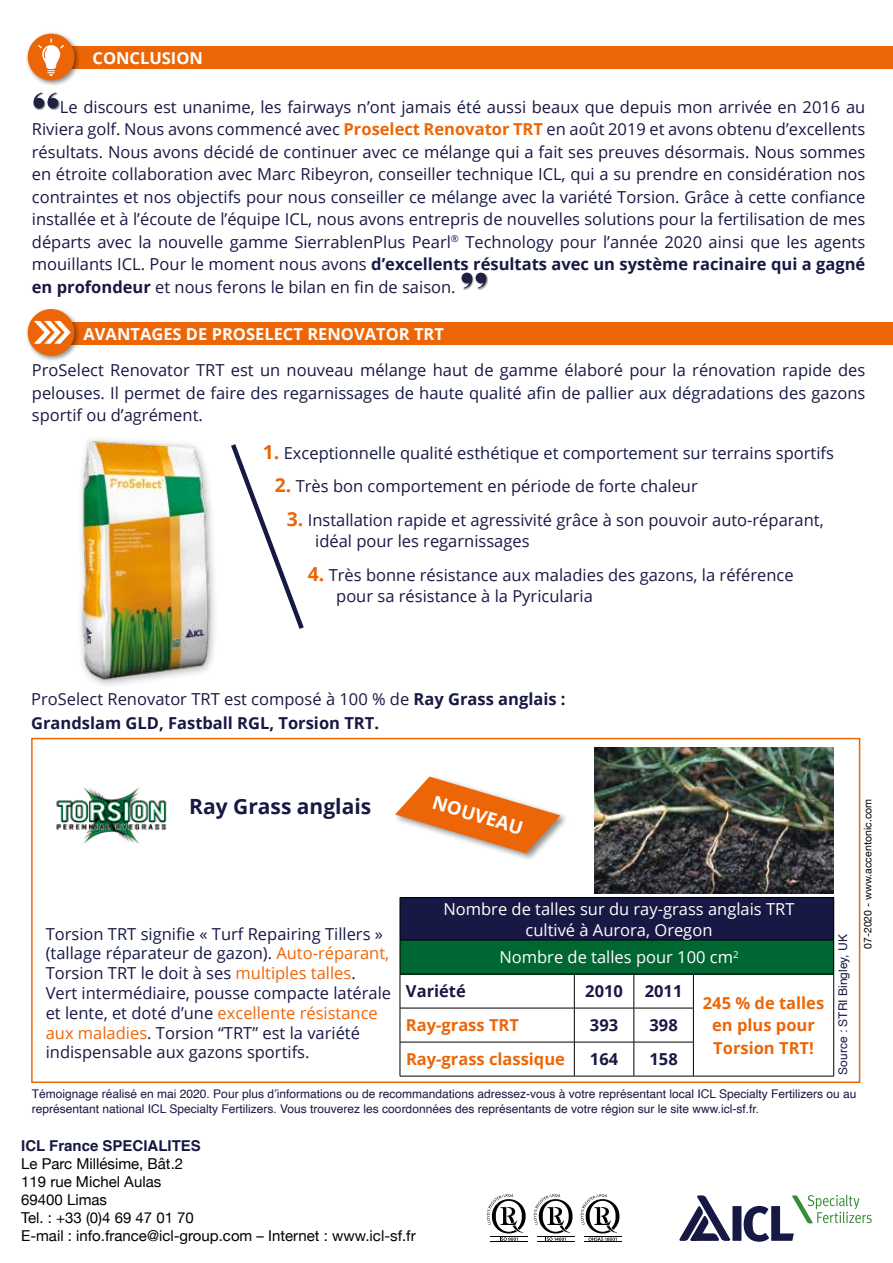
<style>
.page{position:relative;width:893px;height:1263px;background:#fff}
.page>*{position:absolute;margin:0;border:0;box-sizing:border-box;transform-origin:0 0}
.t1{font:700 21px "Open Sans";color:#171944}
.t2{font:700 18.6px "Open Sans";color:#fff}
.t3{font:16.5px/22.5px "Open Sans";color:#171944}
.t4{font:700 16.5px/24px "Open Sans";color:#171944}
.t5{font:16.5px/21px "Open Sans";color:#fff;text-align:center}
.t6{font:700 16.5px/22.5px "Open Sans";color:#ec6608;text-align:center}
.t7{font:700 16.5px "Open Sans";color:#fff}
.t8{font:15px/18px "Helvetica Neue";color:#000}
.t9{font:700 15px "Helvetica";color:#171944}
.t10{font:12px/14.4px "Helvetica";color:#171944}
.t11{font:10.5px "Helvetica Neue";color:#000}
.s1{font-weight:700;color:#ec6608}
.s2{font-weight:700}
.s3{font-weight:700;font-size:19.35px;color:#ec6608}
.s4{font-weight:400}
.s5{color:#ec6608}
</style>
<div class="page">
<div style="left:31px;top:738px;width:829px;height:345px;border:2px solid #ec6608"></div>
<hr style="left:490px;top:1236px;width:38px;height:1px;background:#000">
<svg style="left:487px;top:1194px;width:39px;height:47px"></svg>
<hr style="left:537px;top:1236px;width:38px;height:1px;background:#000">
<svg style="left:534px;top:1194px;width:38px;height:47px"></svg>
<hr style="left:584px;top:1236px;width:38px;height:1px;background:#000">
<svg style="left:581px;top:1194px;width:38px;height:47px"></svg>
<svg style="left:679px;top:1195px;width:52px;height:46px"></svg>
<div style="left:732px;top:1206px;width:9px;height:35px;background:#171944"></div>
<svg style="left:744px;top:1195px;width:128px;height:47px"></svg>
<div style="left:51px;top:322px;width:842px;height:23px;background:#ec6608"></div>
<div style="left:25px;top:306px;width:56px;height:57px;background:#000;opacity:.45"></div>
<div style="left:28px;top:309px;width:46px;height:47px;background:#ec6608;border-radius:50%"></div>
<svg style="left:34px;top:321px;width:37px;height:23px"></svg>
<svg style="left:231px;top:444px;width:73px;height:185px"></svg>
<img style="left:80px;top:439px;width:135px;height:247px">
<div style="left:400px;top:897px;width:434px;height:43px;background:#171944"></div>
<div style="left:400px;top:940px;width:434px;height:34px;background:#006733"></div>
<hr style="left:400px;top:897px;width:174px;height:1px;background:#000">
<hr style="left:400px;top:898px;width:1px;height:42px;background:#000">
<hr style="left:574px;top:897px;width:60px;height:1px;background:#000">
<hr style="left:634px;top:897px;width:59px;height:1px;background:#000">
<hr style="left:693px;top:897px;width:141px;height:1px;background:#000">
<hr style="left:833px;top:898px;width:1px;height:42px;background:#000">
<hr style="left:400px;top:940px;width:174px;height:1px;background:#000">
<hr style="left:400px;top:940px;width:1px;height:34px;background:#000">
<hr style="left:574px;top:940px;width:60px;height:1px;background:#000">
<hr style="left:634px;top:940px;width:59px;height:1px;background:#000">
<hr style="left:693px;top:940px;width:141px;height:1px;background:#000">
<hr style="left:833px;top:940px;width:1px;height:34px;background:#000">
<hr style="left:400px;top:974px;width:174px;height:1px;background:#000">
<hr style="left:400px;top:974px;width:1px;height:34px;background:#000">
<hr style="left:574px;top:974px;width:60px;height:1px;background:#000">
<hr style="left:574px;top:974px;width:1px;height:34px;background:#000">
<hr style="left:634px;top:974px;width:59px;height:1px;background:#000">
<hr style="left:634px;top:974px;width:1px;height:34px;background:#000">
<hr style="left:693px;top:974px;width:141px;height:1px;background:#000">
<hr style="left:693px;top:974px;width:1px;height:34px;background:#000">
<hr style="left:833px;top:974px;width:1px;height:34px;background:#000">
<hr style="left:833px;top:1008px;width:1px;height:34px;background:#000">
<hr style="left:833px;top:1042px;width:1px;height:34px;background:#000">
<hr style="left:693px;top:1076px;width:141px;height:1px;background:#000">
<hr style="left:400px;top:1008px;width:174px;height:1px;background:#000">
<hr style="left:400px;top:1008px;width:1px;height:34px;background:#000">
<hr style="left:574px;top:1008px;width:60px;height:1px;background:#000">
<hr style="left:574px;top:1008px;width:1px;height:34px;background:#000">
<hr style="left:634px;top:1008px;width:60px;height:1px;background:#000">
<hr style="left:634px;top:1008px;width:1px;height:34px;background:#000">
<hr style="left:693px;top:1008px;width:1px;height:34px;background:#000">
<hr style="left:400px;top:1042px;width:174px;height:1px;background:#000">
<hr style="left:400px;top:1042px;width:1px;height:34px;background:#000">
<hr style="left:574px;top:1042px;width:60px;height:1px;background:#000">
<hr style="left:574px;top:1042px;width:1px;height:34px;background:#000">
<hr style="left:634px;top:1042px;width:60px;height:1px;background:#000">
<hr style="left:634px;top:1042px;width:1px;height:34px;background:#000">
<hr style="left:693px;top:1042px;width:1px;height:34px;background:#000">
<hr style="left:400px;top:1076px;width:174px;height:1px;background:#000">
<hr style="left:574px;top:1076px;width:60px;height:1px;background:#000">
<hr style="left:634px;top:1076px;width:59px;height:1px;background:#000">
<img style="left:594px;top:747px;width:240px;height:146px">
<img style="left:56px;top:787px;width:111px;height:58px">
<div style="left:393px;top:774px;width:176px;height:88px;background:#000;opacity:.45"></div>
<svg style="left:395px;top:777px;width:165px;height:76px"></svg>
<div style="left:34px;top:93px;width:26px;height:17px;background:#000;opacity:.45"></div>
<svg style="left:33px;top:93px;width:25px;height:16px"></svg>
<div style="left:462px;top:273px;width:26px;height:17px;background:#000;opacity:.45"></div>
<svg style="left:462px;top:273px;width:24px;height:16px"></svg>
<div style="left:55px;top:46px;width:838px;height:23px;background:#ec6608"></div>
<div style="left:25px;top:31px;width:56px;height:56px;background:#000;opacity:.45"></div>
<div style="left:28px;top:34px;width:47px;height:46px;background:#ec6608;border-radius:50%"></div>
<svg style="left:38px;top:38px;width:26px;height:38px"></svg>
<p class="t7" style="left:93px;top:47px;width:112px">CONCLUSION</p>
<p class="t3" style="left:32px;top:95px;width:835px;text-align:justify;text-indent:28px">Le discours est unanime, les fairways n’ont jamais été aussi beaux que depuis mon arrivée en 2016 au Riviera golf. Nous avons commencé avec <span class="s1">Proselect Renovator TRT</span> en août 2019 et avons obtenu d’excellents résultats. Nous avons décidé de continuer avec ce mélange qui a fait ses preuves désormais. Nous sommes en étroite collaboration avec Marc Ribeyron, conseiller technique ICL, qui a su prendre en considération nos contraintes et nos objectifs pour nous conseiller ce mélange avec la variété Torsion. Grâce à cette confiance installée et à l’écoute de l’équipe ICL, nous avons entrepris de nouvelles solutions pour la fertilisation de mes départs avec la nouvelle gamme SierrablenPlus Pearl<sup>®</sup> Technology pour l’année 2020 ainsi que les agents mouillants ICL. Pour le moment nous avons <span class="s2">d’excellents résultats avec un système racinaire qui a gagné en profondeur</span> et nous ferons le bilan en fin de saison.</p>
<p class="t7" style="left:84px;top:322px;width:362px">AVANTAGES DE PROSELECT RENOVATOR TRT</p>
<p class="t3" style="left:32px;top:358px;width:835px;text-align:justify">ProSelect Renovator TRT est un nouveau mélange haut de gamme élaboré pour la rénovation rapide des pelouses. Il permet de faire des regarnissages de haute qualité afin de pallier aux dégradations des gazons sportif ou d’agrément.</p>
<p class="t3" style="left:263px;top:441px;width:573px"><span class="s3">1.</span> Exceptionnelle qualité esthétique et comportement sur terrains sportifs</p>
<p class="t3" style="left:275px;top:475px;width:424px"><span class="s3">2.</span> Très bon comportement en période de forte chaleur</p>
<p class="t3" style="left:315px;top:509px;width:510px;line-height:21px;text-indent:-28px"><span class="s3">3.</span> Installation rapide et agressivité grâce à son pouvoir auto-réparant, idéal pour les regarnissages</p>
<p class="t3" style="left:336px;top:564px;width:459px;line-height:21px;text-indent:-28px"><span class="s3">4.</span> Très bonne résistance aux maladies des gazons, la référence pour sa résistance à la Pyricularia</p>
<p class="t4" style="left:31px;top:686px;width:536px"><span class="s4">ProSelect Renovator TRT est composé à 100 % de</span> Ray Grass anglais :<br>Grandslam GLD, Fastball RGL, Torsion TRT.</p>
<p class="t1" style="left:189px;top:791px;width:183px">Ray Grass anglais</p>
<p class="t2" style="left:436px;top:789px;width:95px;rotate:16deg">NOUVEAU</p>
<p class="t3" style="left:46px;top:923px;width:347px;line-height:19.8px">Torsion TRT signifie « Turf Repairing Tillers » (tallage réparateur de gazon). <span class="s5">Auto-réparant, </span>Torsion TRT le doit à ses <span class="s5">multiples talles</span>.<br>Vert intermédiaire, pousse compacte latérale et lente, et doté d’une <span class="s5">excellente résistance aux maladies</span>. Torsion “TRT” est la variété indispensable aux gazons sportifs.</p>
<p class="t5" style="left:443px;top:898px;width:353px">Nombre de talles sur du ray-grass anglais TRT cultivé à Aurora, Oregon</p>
<p class="t5" style="left:499px;top:946px;width:241px">Nombre de talles pour 100 cm<sup>2</sup></p>
<p class="t4" style="left:406px;top:979px;width:61px">Variété</p>
<p class="t4" style="left:585px;top:979px;width:39px">2010</p>
<p class="t4" style="left:645px;top:979px;width:39px">2011</p>
<p class="t6" style="left:703px;top:991px;width:123px">245 % de talles en plus pour<br>Torsion TRT!</p>
<p class="t6" style="left:406px;top:1014px;width:115px">Ray-grass TRT</p>
<p class="t4" style="left:590px;top:1013px;width:30px">393</p>
<p class="t4" style="left:649px;top:1013px;width:30px">398</p>
<p class="t6" style="left:406px;top:1048px;width:160px">Ray-grass classique</p>
<p class="t4" style="left:590px;top:1047px;width:30px">164</p>
<p class="t4" style="left:649px;top:1047px;width:30px">158</p>
<p class="t10" style="left:836px;top:1075px;width:142px;rotate:-90deg">Source : STRI Bingley, UK</p>
<p class="t10" style="left:32px;top:1087px;width:826px">Témoignage réalisé en mai 2020. Pour plus d’informations ou de recommandations adressez-vous à votre représentant local ICL Specialty Fertilizers ou au représentant national ICL Specialty Fertilizers. Vous trouverez les coordonnées des représentants de votre région sur le site www.icl-sf.fr.</p>
<p class="t11" style="left:860px;top:949px;width:152px;rotate:-90deg">07-2020 - www.accentonic.com</p>
<p class="t9" style="left:21px;top:1134px;width:181px">ICL France SPECIALITES</p>
<p class="t8" style="left:21px;top:1156px;width:396px">Le Parc Millésime, Bât.2<br>119 rue Michel Aulas<br>69400 Limas<br>Tel. : +33 (0)4 69 47 01 70<br>E-mail : info.france@icl-group.com – Internet : www.icl-sf.fr</p>
</div>
